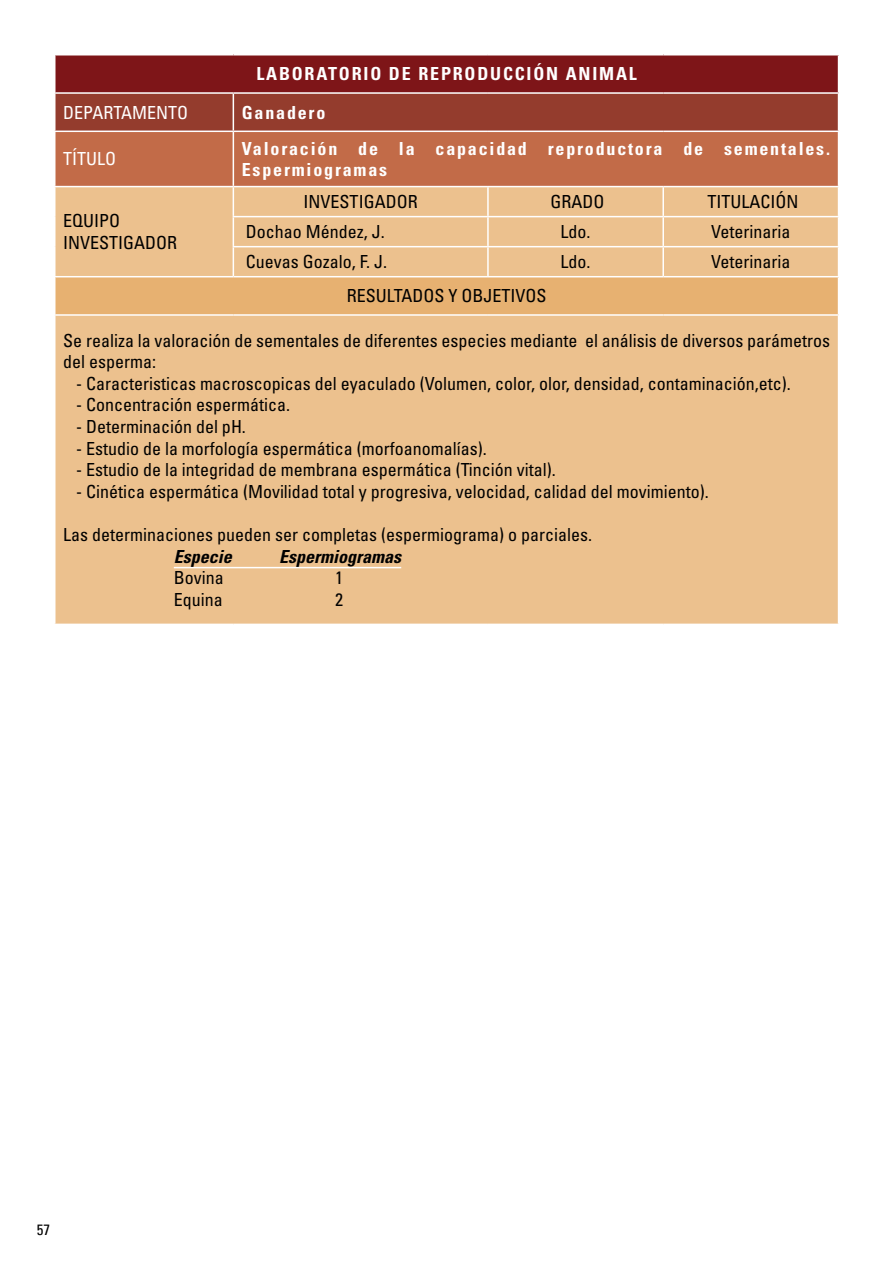
<style>
.page{position:relative;width:893px;height:1263px;background:#fff}
.page>*{position:absolute;margin:0;border:0;box-sizing:border-box;transform-origin:0 0}
.t1{font:condensed 18px/21.6px "Univers LT Std";color:#000}
.t2{font:700 condensed 18px/21.6px "Univers LT Std";letter-spacing:.1em;color:#fff}
.t3{font:italic 700 condensed 18px "Univers LT Std";color:#000}
.t4{font:condensed 18px "Univers LT Std";color:#fff}
.t5{font:condensed 15px "Univers LT Std";color:#000}
</style>
<div class="page">
<div style="left:55px;top:55px;width:783px;height:38px;background:#7e1518"></div>
<div style="left:56px;top:316px;width:782px;height:308px;background:#ecc18e"></div>
<div style="left:55px;top:277px;width:783px;height:38px;background:#e7b171"></div>
<hr style="left:54px;top:54px;width:179px;height:2px;background:#fff">
<hr style="left:54px;top:56px;width:2px;height:36px;background:#fff">
<hr style="left:233px;top:54px;width:255px;height:2px;background:#fff">
<hr style="left:488px;top:54px;width:175px;height:2px;background:#fff">
<hr style="left:663px;top:54px;width:176px;height:2px;background:#fff">
<hr style="left:54px;top:92px;width:179px;height:2px;background:#fff">
<hr style="left:233px;top:92px;width:255px;height:2px;background:#fff">
<hr style="left:488px;top:92px;width:175px;height:2px;background:#fff">
<hr style="left:663px;top:92px;width:176px;height:2px;background:#fff">
<svg style="left:55px;top:93px;width:784px;height:183px;background:#ce8f6a"></svg>
<hr style="left:54px;top:277px;width:2px;height:37px;background:#fff">
<hr style="left:54px;top:314px;width:179px;height:2px;background:#fff">
<hr style="left:233px;top:314px;width:255px;height:2px;background:#fff">
<hr style="left:488px;top:314px;width:175px;height:2px;background:#fff">
<hr style="left:663px;top:314px;width:176px;height:2px;background:#fff">
<hr style="left:174px;top:567px;width:227px;height:1px;background:#fff">
<p class="t2" style="left:256px;top:63px;width:246px">laboratorio de REProducc</p>
<p class="t2" style="left:527px;top:63px;width:53px">ión ANIMA</p>
<p class="t2" style="left:629px;top:63px;width:9px">L</p>
<p class="t4" style="left:63px;top:101px;width:126px">DEPARTAMENTO</p>
<p class="t2" style="left:242px;top:101px;width:85px">Ganadero</p>
<p class="t4" style="left:63px;top:148px;width:54px">TÍTULO</p>
<p class="t2" style="left:242px;top:137px;width:590px">Valoración de la capacidad reproductora de sementales.<br>Espermiogramas</p>
<p class="t1" style="left:63px;top:210px;width:116px">EQUIPO<br>INVESTIGADOR</p>
<p class="t1" style="left:304px;top:191px;width:116px">INVESTIGADOR</p>
<p class="t1" style="left:551px;top:191px;width:55px">GRADO</p>
<p class="t1" style="left:707px;top:191px;width:93px">TITULACIÓN</p>
<p class="t1" style="left:246px;top:221px;width:140px">Dochao Méndez, J.</p>
<p class="t1" style="left:561px;top:221px;width:31px">Ldo.</p>
<p class="t1" style="left:711px;top:221px;width:81px">Veterinaria</p>
<p class="t1" style="left:246px;top:251px;width:143px">Cuevas Gozalo, F. J.</p>
<p class="t1" style="left:561px;top:251px;width:31px">Ldo.</p>
<p class="t1" style="left:711px;top:251px;width:81px">Veterinaria</p>
<p class="t1" style="left:347px;top:285px;width:201px">RESULTADOS Y OBJETIVOS</p>
<p class="t1" style="left:63px;top:329px;width:768px">Se realiza la valoración de sementales de diferentes especies mediante el análisis de diversos parámetros del esperma:</p>
<p class="t1" style="left:76px;top:372px;width:716px">- Caracteristicas macroscopicas del eyaculado (Volumen, color, olor, densidad, contaminación,etc).</p>
<p class="t1" style="left:76px;top:394px;width:215px">- Concentración espermática.</p>
<p class="t1" style="left:76px;top:415px;width:171px">- Determinación del pH.</p>
<p class="t1" style="left:76px;top:437px;width:412px">- Estudio de la morfología espermática (morfoanomalías).</p>
<p class="t1" style="left:76px;top:459px;width:481px">- Estudio de la integridad de membrana espermática (Tinción vital).</p>
<p class="t1" style="left:76px;top:480px;width:634px">- Cinética espermática (Movilidad total y progresiva, velocidad, calidad del movimiento).</p>
<p class="t1" style="left:63px;top:523px;width:530px">Las determinaciones pueden ser completas (espermiograma) o parciales.</p>
<p class="t3" style="left:174px;top:545px;width:59px">Especie</p>
<p class="t3" style="left:279px;top:545px;width:123px">Espermiogramas</p>
<p class="t1" style="left:174px;top:567px;width:51px">Bovina</p>
<p class="t1" style="left:335px;top:567px;width:9px">1</p>
<p class="t1" style="left:174px;top:588px;width:50px">Equina</p>
<p class="t1" style="left:335px;top:588px;width:9px">2</p>
<p class="t5" style="left:37px;top:1220px;width:15px">57</p>
</div>
